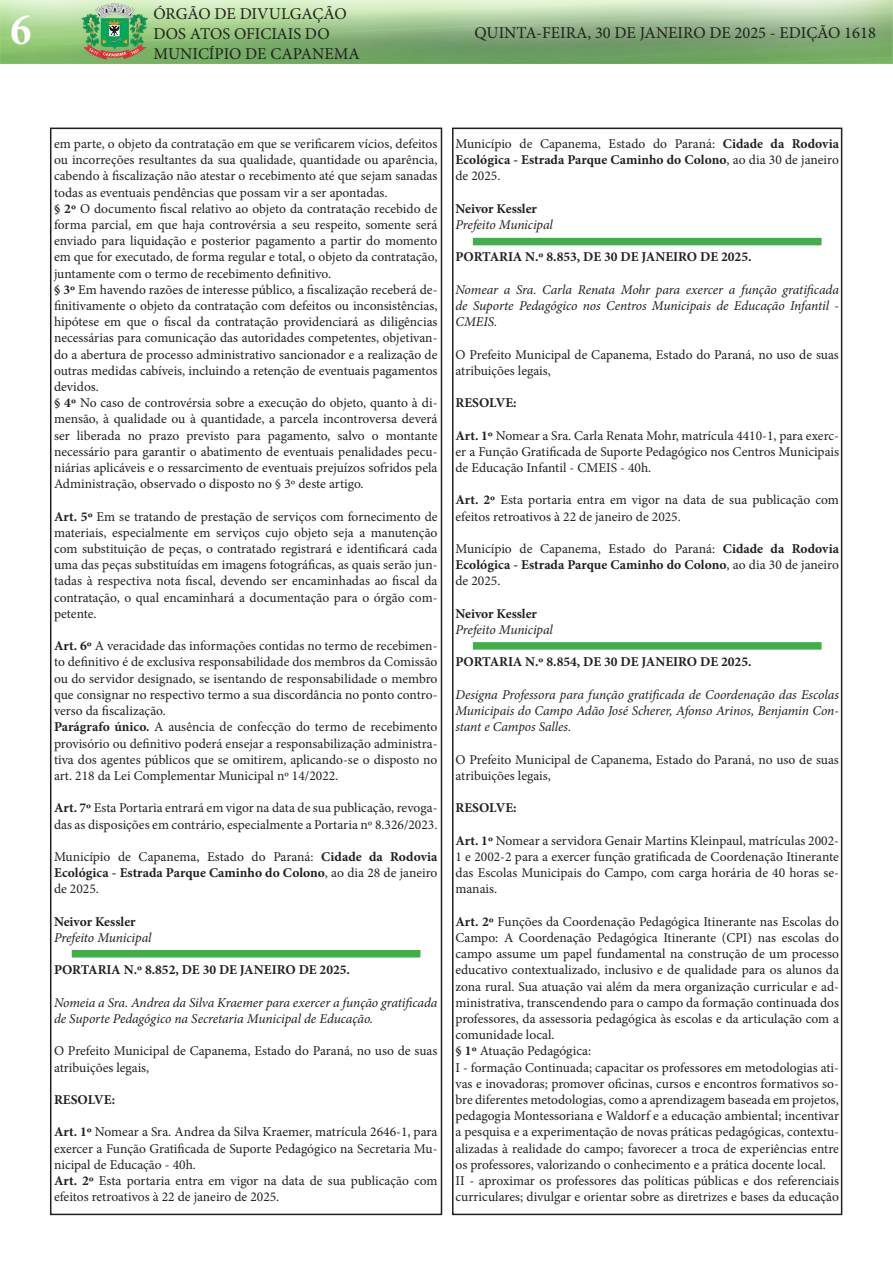
<style>
.page{position:relative;width:893px;height:1263px;background:#fff}
.page>*{position:absolute;margin:0;border:0;box-sizing:border-box;transform-origin:0 0}
.t1{font:700 condensed 45px "Minion Pro";color:#fff}
.t2{font:16.5px/19.8px "Minion Pro";color:#231f20}
.t3{font:13.5px/16.2px "Minion Pro";color:#231f20;text-align:justify}
.t4{font:italic 13.5px/16.2px "Minion Pro";letter-spacing:-.005em;color:#231f20;text-align:justify}
.t5{font:700 13.5px "Minion Pro";color:#231f20}
.s1{font-weight:700}
</style>
<div class="page">
<div style="left:50px;top:128px;width:392px;height:1087px;border:2px solid #231f20"></div>
<img style="left:0;top:0;width:893px;height:64px">
<div style="left:452px;top:128px;width:390px;height:1087px;border:2px solid #231f20"></div>
<div style="left:72px;top:950px;width:348px;height:7px;background:#40ae49"></div>
<div style="left:473px;top:238px;width:348px;height:7px;background:#40ae49"></div>
<div style="left:473px;top:642px;width:348px;height:8px;background:#40ae49"></div>
<h1 class="t1" style="left:11px;top:-1px;width:22px">6</h1>
<p class="t2" style="left:153px;top:4px;width:208px">ÓRGÃO DE DIVULGAÇÃO<br>DOS ATOS OFICIAIS DO<br>MUNICÍPIO DE CAPANEMA</p>
<p class="t2" style="left:474px;top:23px;width:403px">QUINTA-FEIRA, 30 DE JANEIRO DE 2025 - EDIÇÃO 1618</p>
<p class="t3" style="left:54px;top:136px;width:385px">em parte, o objeto da contratação em que se verificarem vícios, defeitos ou incorreções resultantes da sua qualidade, quantidade ou aparência, cabendo à fiscalização não atestar o recebimento até que sejam sanadas todas as eventuais pendências que possam vir a ser apontadas.</p>
<p class="t3" style="left:54px;top:200px;width:385px"><span class="s1">§ 2º</span> O documento fiscal relativo ao objeto da contratação recebido de forma parcial, em que haja controvérsia a seu respeito, somente será enviado para liquidação e posterior pagamento a partir do momento em que for executado, de forma regular e total, o objeto da contratação, juntamente com o termo de recebimento definitivo.</p>
<p class="t3" style="left:54px;top:281px;width:385px"><span class="s1">§ 3º</span> Em havendo razões de interesse público, a fiscalização receberá de&shy;finitivamente o objeto da contratação com defeitos ou inconsistências, hipótese em que o fiscal da contratação providenciará as diligências necessárias para comunicação das autoridades competentes, objetivan&shy;do a abertura de processo administrativo sancionador e a realização de outras medidas cabíveis, incluindo a retenção de eventuais pagamentos devidos.</p>
<p class="t3" style="left:54px;top:395px;width:385px"><span class="s1">§ 4º</span> No caso de controvérsia sobre a execução do objeto, quanto à di&shy;mensão, à qualidade ou à quantidade, a parcela incontroversa deverá ser liberada no prazo previsto para pagamento, salvo o montante necessário para garantir o abatimento de eventuais penalidades pecu&shy;niárias aplicáveis e o ressarcimento de eventuais prejuízos sofridos pela Administração, observado o disposto no § 3º deste artigo.</p>
<p class="t3" style="left:54px;top:508px;width:385px"><span class="s1">Art. 5º</span> Em se tratando de prestação de serviços com fornecimento de materiais, especialmente em serviços cujo objeto seja a manutenção com substituição de peças, o contratado registrará e identificará cada uma das peças substituídas em imagens fotográficas, as quais serão jun&shy;tadas à respectiva nota fiscal, devendo ser encaminhadas ao fiscal da contratação, o qual encaminhará a documentação para o órgão com&shy;petente.</p>
<p class="t3" style="left:54px;top:638px;width:385px"><span class="s1">Art. 6º</span> A veracidade das informações contidas no termo de recebimen&shy;to definitivo é de exclusiva responsabilidade dos membros da Comissão ou do servidor designado, se isentando de responsabilidade o membro que consignar no respectivo termo a sua discordância no ponto contro&shy;verso da fiscalização.</p>
<p class="t3" style="left:54px;top:719px;width:385px"><span class="s1">Parágrafo único.</span> A ausência de confecção do termo de recebimento provisório ou definitivo poderá ensejar a responsabilização administra&shy;tiva dos agentes públicos que se omitirem, aplicando-se o disposto no art. 218 da Lei Complementar Municipal nº 14/2022.</p>
<p class="t3" style="left:54px;top:800px;width:385px"><span class="s1">Art. 7º</span> Esta Portaria entrará em vigor na data de sua publicação, revoga&shy;das as disposições em contrário, especialmente a Portaria nº 8.326/2023.</p>
<p class="t3" style="left:54px;top:848px;width:385px">Município de Capanema, Estado do Paraná: <span class="s1">Cidade da Rodovia Ecológica - Estrada Parque Caminho do Colono</span>, ao dia 28 de janeiro de 2025.</p>
<p class="t5" style="left:54px;top:912px;width:83px">Neivor Kessler</p>
<p class="t4" style="left:54px;top:929px;width:99px">Prefeito Municipal</p>
<p class="t5" style="left:54px;top:960px;width:298px">PORTARIA N.º 8.852, DE 30 DE JANEIRO DE 2025.</p>
<p class="t4" style="left:54px;top:994px;width:385px">Nomeia a Sra. Andrea da Silva Kraemer para exercer a função gratificada de Suporte Pedagógico na Secretaria Municipal de Educação.</p>
<p class="t3" style="left:54px;top:1043px;width:385px">O Prefeito Municipal de Capanema, Estado do Paraná, no uso de suas atribuições legais,</p>
<p class="t5" style="left:54px;top:1090px;width:63px">RESOLVE:</p>
<p class="t3" style="left:54px;top:1124px;width:385px"><span class="s1">Art. 1º</span> Nomear a Sra. Andrea da Silva Kraemer, matrícula 2646-1, para exercer a Função Gratificada de Suporte Pedagógico na Secretaria Mu&shy;nicipal de Educação - 40h.</p>
<p class="t3" style="left:54px;top:1172px;width:385px"><span class="s1">Art. 2º</span> Esta portaria entra em vigor na data de sua publicação com efeitos retroativos à 22 de janeiro de 2025.</p>
<p class="t3" style="left:455px;top:136px;width:385px">Município de Capanema, Estado do Paraná: <span class="s1">Cidade da Rodovia Ecológica - Estrada Parque Caminho do Colono</span>, ao dia 30 de janeiro de 2025.</p>
<p class="t5" style="left:455px;top:199px;width:83px">Neivor Kessler</p>
<p class="t4" style="left:455px;top:217px;width:99px">Prefeito Municipal</p>
<p class="t5" style="left:455px;top:248px;width:298px">PORTARIA N.º 8.853, DE 30 DE JANEIRO DE 2025.</p>
<p class="t4" style="left:455px;top:281px;width:385px">Nomear a Sra. Carla Renata Mohr para exercer a função gratificada de Suporte Pedagógico nos Centros Municipais de Educação Infantil - CMEIS.</p>
<p class="t3" style="left:455px;top:346px;width:385px">O Prefeito Municipal de Capanema, Estado do Paraná, no uso de suas atribuições legais,</p>
<p class="t5" style="left:455px;top:393px;width:63px">RESOLVE:</p>
<p class="t3" style="left:455px;top:427px;width:385px"><span class="s1">Art. 1º</span> Nomear a Sra. Carla Renata Mohr, matrícula 4410-1, para exerc&shy;er a Função Gratificada de Suporte Pedagógico nos Centros Municipais de Educação Infantil - CMEIS - 40h.</p>
<p class="t3" style="left:455px;top:492px;width:385px"><span class="s1">Art. 2º</span> Esta portaria entra em vigor na data de sua publicação com efeitos retroativos à 22 de janeiro de 2025.</p>
<p class="t3" style="left:455px;top:541px;width:385px">Município de Capanema, Estado do Paraná: <span class="s1">Cidade da Rodovia Ecológica - Estrada Parque Caminho do Colono</span>, ao dia 30 de janeiro de 2025.</p>
<p class="t5" style="left:455px;top:604px;width:83px">Neivor Kessler</p>
<p class="t4" style="left:455px;top:622px;width:99px">Prefeito Municipal</p>
<p class="t5" style="left:455px;top:653px;width:298px">PORTARIA N.º 8.854, DE 30 DE JANEIRO DE 2025.</p>
<p class="t4" style="left:455px;top:686px;width:385px">Designa Professora para função gratificada de Coordenação das Escolas Municipais do Campo Adão José Scherer, Afonso Arinos, Benjamin Con&shy;stant e Campos Salles.</p>
<p class="t3" style="left:455px;top:751px;width:385px">O Prefeito Municipal de Capanema, Estado do Paraná, no uso de suas atribuições legais,</p>
<p class="t5" style="left:455px;top:798px;width:63px">RESOLVE:</p>
<p class="t3" style="left:455px;top:832px;width:385px"><span class="s1">Art. 1º</span> Nomear a servidora Genair Martins Kleinpaul, matrículas 2002- 1 e 2002-2 para a exercer função gratificada de Coordenação Itinerante das Escolas Municipais do Campo, com carga horária de 40 horas se&shy;manais.</p>
<p class="t3" style="left:455px;top:913px;width:385px"><span class="s1">Art. 2º</span> Funções da Coordenação Pedagógica Itinerante nas Escolas do Campo: A Coordenação Pedagógica Itinerante (CPI) nas escolas do campo assume um papel fundamental na construção de um processo educativo contextualizado, inclusivo e de qualidade para os alunos da zona rural. Sua atuação vai além da mera organização curricular e ad&shy;ministrativa, transcendendo para o campo da formação continuada dos professores, da assessoria pedagógica às escolas e da articulação com a comunidade local.</p>
<p class="t3" style="left:455px;top:1043px;width:137px"><span class="s1">§ 1º</span> Atuação Pedagógica:</p>
<p class="t3" style="left:455px;top:1059px;width:385px">I - formação Continuada; capacitar os professores em metodologias ati&shy;vas e inovadoras; promover oficinas, cursos e encontros formativos so&shy;bre diferentes metodologias, como a aprendizagem baseada em projetos, pedagogia Montessoriana e Waldorf e a educação ambiental; incentivar a pesquisa e a experimentação de novas práticas pedagógicas, contextu&shy;alizadas à realidade do campo; favorecer a troca de experiências entre os professores, valorizando o conhecimento e a prática docente local.</p>
<p class="t3" style="left:455px;top:1172px;width:385px">II - aproximar os professores das políticas públicas e dos referenciais curriculares; divulgar e orientar sobre as diretrizes e bases da educação</p>
</div>
